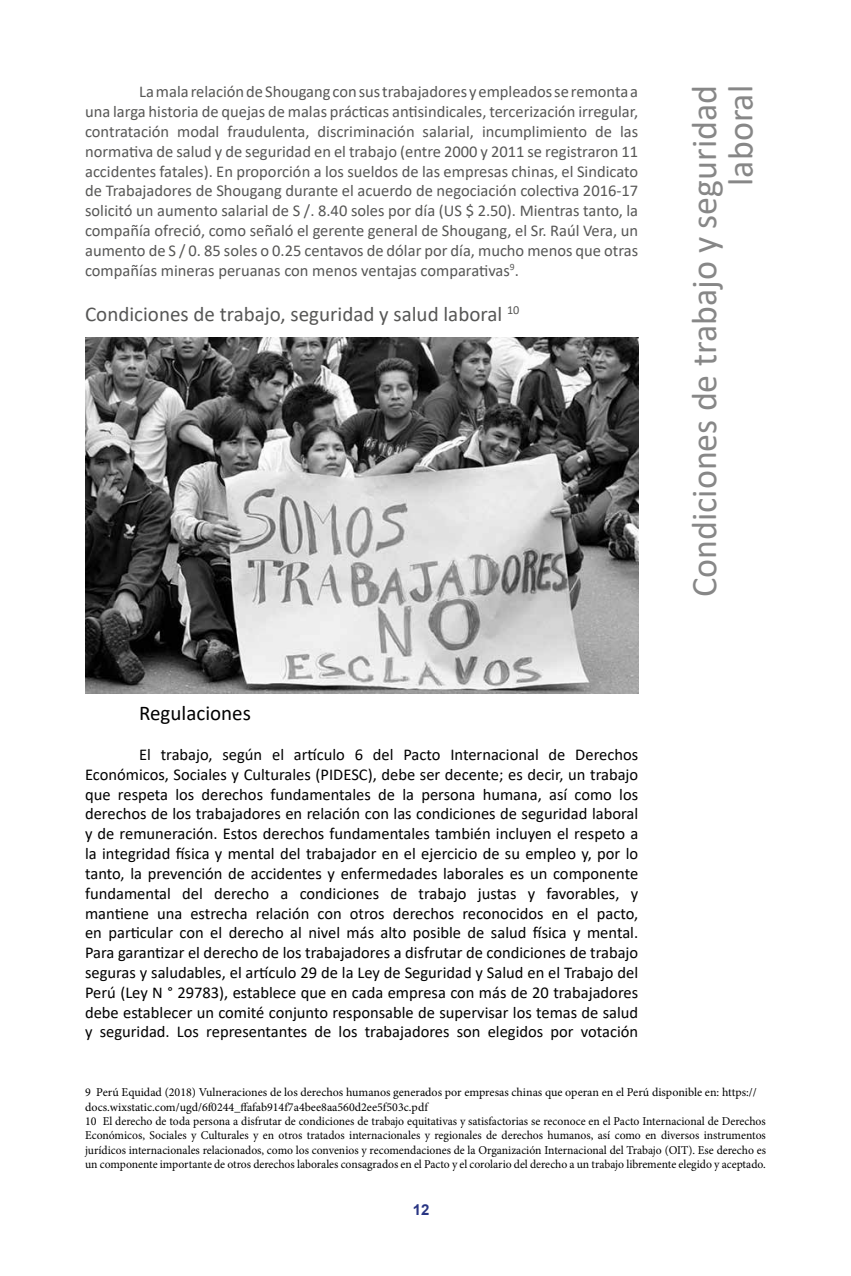
<style>
.page{position:relative;width:851px;height:1276px;background:#fff}
.page>*{position:absolute;margin:0;border:0;box-sizing:border-box;transform-origin:0 0}
.t1{font:36px/36px "Calibri";color:#878787;text-align:right}
.t2{font:21px "Calibri";color:#575756}
.t3{font:21px "Calibri";color:#000}
.t4{font:16.5px/19.8px "Calibri";color:#000;text-align:justify}
.t5{font:16.5px/19.8px "Calibri";color:#575756;text-align:justify}
.t6{font:700 15px "Arial";color:#283583}
.t7{font:12px/14.4px "Minion Pro";color:#000}
</style>
<div class="page">
<img style="left:85px;top:337px;width:553px;height:356px">
<p class="t5" style="left:85px;top:82px;width:554px;text-indent:54px">La mala relación de Shougang con sus trabajadores y empleados se remonta a una larga historia de quejas de malas prácticas antisindicales, tercerización irregular, contratación modal fraudulenta, discriminación salarial, incumplimiento de las normativa de salud y de seguridad en el trabajo (entre 2000 y 2011 se registraron 11 accidentes fatales). En proporción a los sueldos de las empresas chinas, el Sindicato de Trabajadores de Shougang durante el acuerdo de negociación colectiva 2016-17 solicitó un aumento salarial de S /. 8.40 soles por día (US $ 2.50). Mientras tanto, la compañía ofreció, como señaló el gerente general de Shougang, el Sr. Raúl Vera, un aumento de S / 0. 85 soles o 0.25 centavos de dólar por día, mucho menos que otras compañías mineras peruanas con menos ventajas comparativas<sup>9</sup>.</p>
<p class="t2" style="left:85px;top:299px;width:436px">Condiciones de trabajo, seguridad y salud laboral <sup>10</sup></p>
<p class="t3" style="left:139px;top:699px;width:113px">Regulaciones</p>
<p class="t4" style="left:85px;top:744px;width:554px;text-indent:54px">El trabajo, según el artículo 6 del Pacto Internacional de Derechos Económicos, Sociales y Culturales (PIDESC), debe ser decente; es decir, un trabajo que respeta los derechos fundamentales de la persona humana, así como los derechos de los trabajadores en relación con las condiciones de seguridad laboral y de remuneración. Estos derechos fundamentales también incluyen el respeto a la integridad física y mental del trabajador en el ejercicio de su empleo y, por lo tanto, la prevención de accidentes y enfermedades laborales es un componente fundamental del derecho a condiciones de trabajo justas y favorables, y mantiene una estrecha relación con otros derechos reconocidos en el pacto, en particular con el derecho al nivel más alto posible de salud física y mental.<br>Para garantizar el derecho de los trabajadores a disfrutar de condiciones de trabajo seguras y saludables, el artículo 29 de la Ley de Seguridad y Salud en el Trabajo del Perú (Ley N ° 29783), establece que en cada empresa con más de 20 trabajadores debe establecer un comité conjunto responsable de supervisar los temas de salud y seguridad. Los representantes de los trabajadores son elegidos por votación</p>
<h1 class="t1" style="left:685px;top:597px;width:513px;rotate:-90deg">Condiciones de trabajo y seguridad laboral</h1>
<p class="t7" style="left:85px;top:1085px;width:682px">9 Perú Equidad (2018) Vulneraciones de los derechos humanos generados por empresas chinas que operan en el Perú disponible en: https:// docs.wixstatic.com/ugd/6f0244_ffafab914f7a4bee8aa560d2ee5f503c.pdf<br>10 El derecho de toda persona a disfrutar de condiciones de trabajo equitativas y satisfactorias se reconoce en el Pacto Internacional de Derechos Económicos, Sociales y Culturales y en otros tratados internacionales y regionales de derechos humanos, así como en diversos instrumentos jurídicos internacionales relacionados, como los convenios y recomendaciones de la Organización Internacional del Trabajo (OIT). Ese derecho es un componente importante de otros derechos laborales consagrados en el Pacto y el corolario del derecho a un trabajo libremente elegido y aceptado.</p>
<p class="t6" style="left:412px;top:1198px;width:18px">12</p>
</div>
